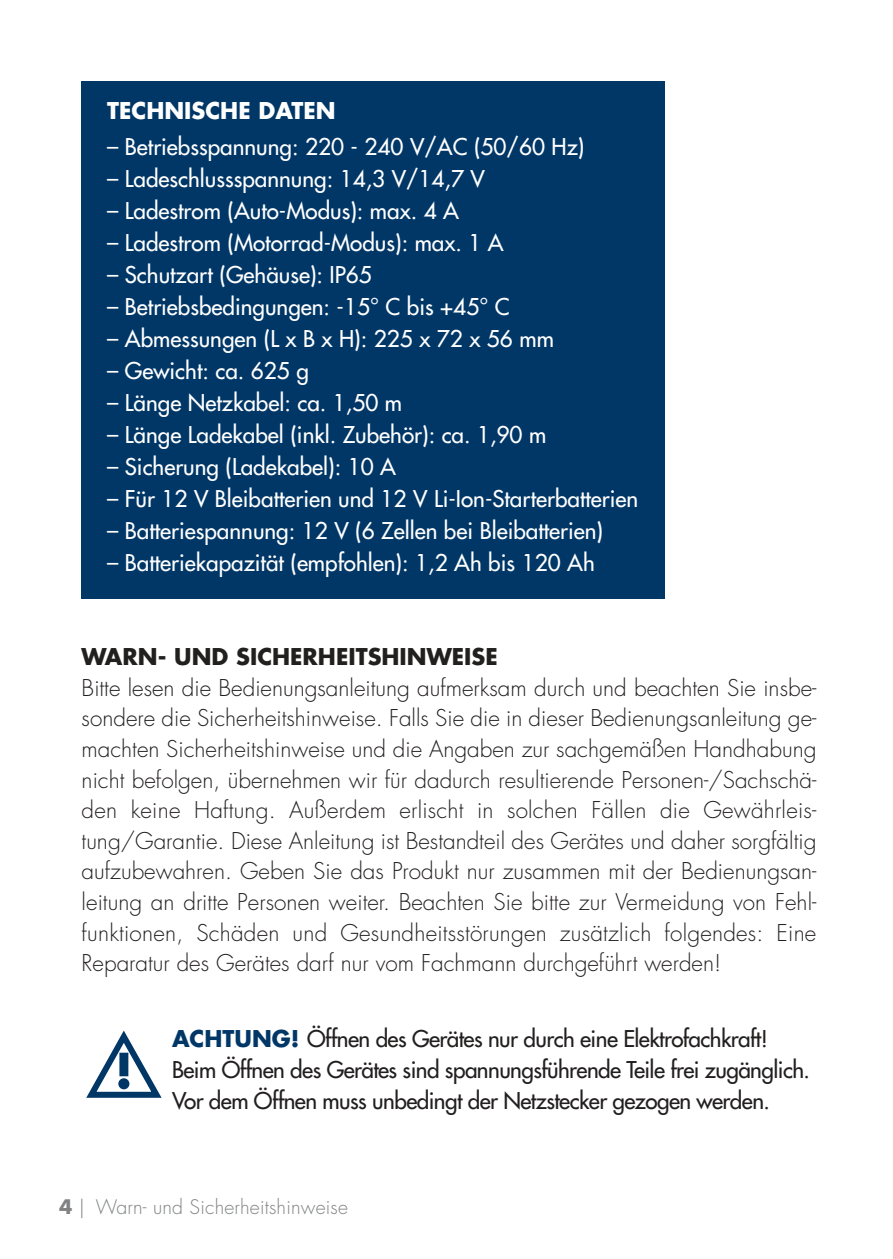
<style>
.page{position:relative;width:893px;height:1259px;background:#fff}
.page>*{position:absolute;margin:0;border:0;box-sizing:border-box;transform-origin:0 0}
.t1{font:300 22.5px/30.6px "Futura Std";color:#221f1f;text-align:justify}
.t2{font:500 22.5px "Futura Std";color:#fff}
.t3{font:500 22.5px/30.6px "Futura Std";letter-spacing:-.025em;color:#221f1f}
.t4{font:700 22.5px "Futura Std";color:#221f1f}
.t5{font:700 22.5px "Futura Std";color:#fff}
.t6{font:300 19.5px "Futura Std";letter-spacing:.01em;color:#808284}
.s1{font-weight:700;color:#003767}
.s2{font-weight:700}
</style>
<div class="page">
<div style="left:82px;top:82px;width:583px;height:517px;background:#003767"></div>
<svg style="left:86px;top:1030px;width:75px;height:67px"></svg>
<p class="t5" style="left:107px;top:96px;width:230px">TECHNISCHE DATEN</p>
<p class="t2" style="left:107px;top:134px;width:479px">– Betriebsspannung: 220 - 240 V/AC (50/60 Hz)</p>
<p class="t2" style="left:107px;top:166px;width:379px">– Ladeschlussspannung: 14,3 V/14,7 V</p>
<p class="t2" style="left:107px;top:197px;width:353px">– Ladestrom (Auto-Modus): max. 4 A</p>
<p class="t2" style="left:107px;top:229px;width:398px">– Ladestrom (Motorrad-Modus): max. 1 A</p>
<p class="t2" style="left:107px;top:261px;width:266px">– Schutzart (Gehäuse): IP65</p>
<p class="t2" style="left:107px;top:293px;width:404px">– Betriebsbedingungen: -15° C bis +45° C</p>
<p class="t2" style="left:107px;top:325px;width:448px">– Abmessungen (L x B x H): 225 x 72 x 56 mm</p>
<p class="t2" style="left:107px;top:357px;width:203px">– Gewicht: ca. 625 g</p>
<p class="t2" style="left:107px;top:389px;width:296px">– Länge Netzkabel: ca. 1,50 m</p>
<p class="t2" style="left:107px;top:421px;width:441px">– Länge Ladekabel (inkl. Zubehör): ca. 1,90 m</p>
<p class="t2" style="left:107px;top:453px;width:290px">– Sicherung (Ladekabel): 10 A</p>
<p class="t2" style="left:107px;top:485px;width:533px">– Für 12 V Bleibatterien und 12 V Li-Ion-Starterbatterien</p>
<p class="t2" style="left:107px;top:517px;width:497px">– Batteriespannung: 12 V (6 Zellen bei Bleibatterien)</p>
<p class="t2" style="left:107px;top:549px;width:489px">– Batteriekapazität (empfohlen): 1,2 Ah bis 120 Ah</p>
<p class="t4" style="left:82px;top:646px;width:418px">WARN- UND SICHERHEITSHINWEISE</p>
<p class="t1" style="left:82px;top:673px;width:736px">Bitte lesen die Bedienungsanleitung aufmerksam durch und beachten Sie insbe&shy;sondere die Sicherheitshinweise. Falls Sie die in dieser Bedienungsanleitung ge&shy;machten Sicherheitshinweise und die Angaben zur sachgemäßen Handhabung nicht befolgen, übernehmen wir für dadurch resultierende Personen-/Sachschä&shy;den keine Haftung. Außerdem erlischt in solchen Fällen die Gewährleis&shy;tung/Garantie. Diese Anleitung ist Bestandteil des Gerätes und daher sorgfältig aufzubewahren. Geben Sie das Produkt nur zusammen mit der Bedienungsan&shy;leitung an dritte Personen weiter. Beachten Sie bitte zur Vermeidung von Fehl&shy;funktionen, Schäden und Gesundheitsstörungen zusätzlich folgendes: Eine Reparatur des Gerätes darf nur vom Fachmann durchgeführt werden!</p>
<p class="t3" style="left:172px;top:1024px;width:639px"><span class="s1">ACHTUNG!</span> Öffnen des Gerätes nur durch eine Elektrofachkraft!<br>Beim Öffnen des Gerätes sind spannungsführende Teile frei zugänglich.<br>Vor dem Öffnen muss unbedingt der Netzstecker gezogen werden.</p>
<p class="t6" style="left:59px;top:1195px;width:290px"><span class="s2">4</span> | Warn- und Sicherheitshinweise</p>
</div>
